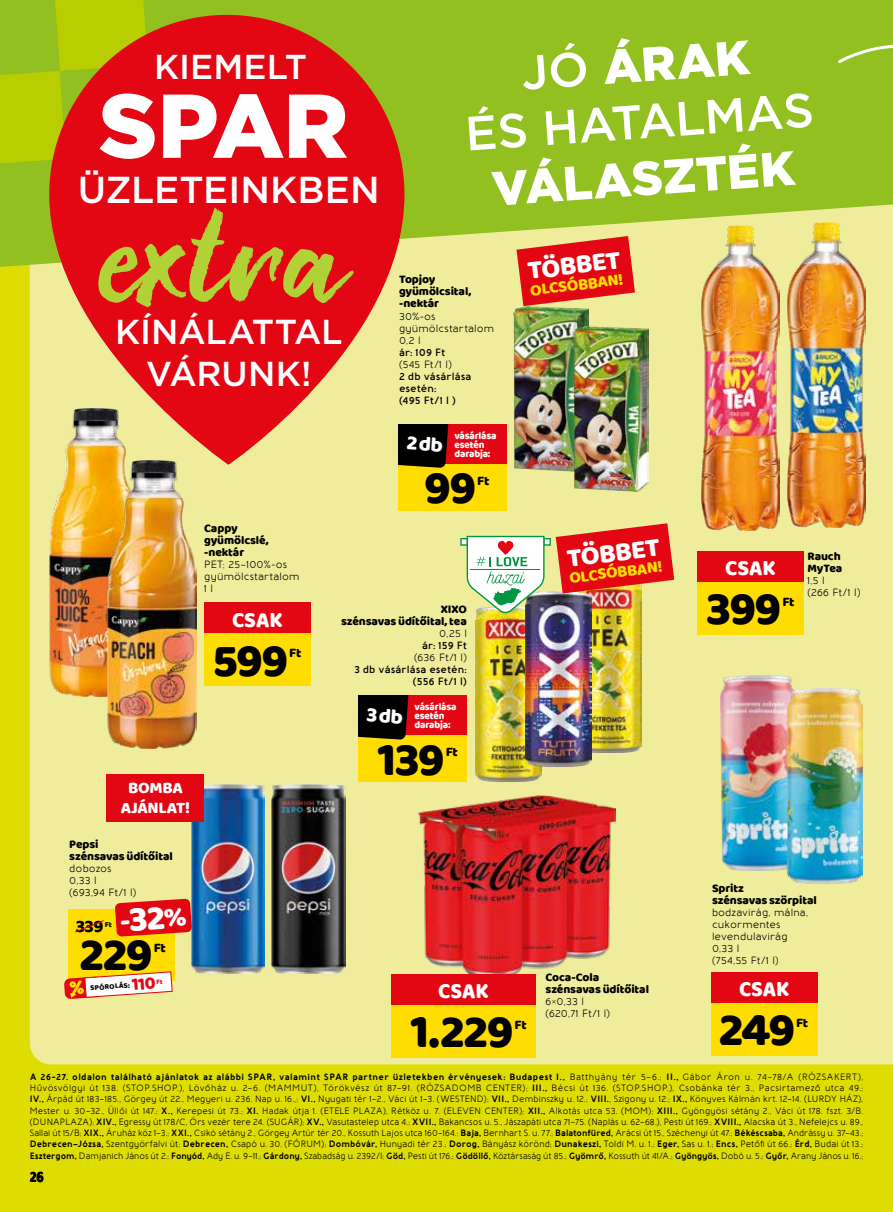
<style>
.page{position:relative;width:893px;height:1212px;background:#dedc00}
.page>*{position:absolute;margin:0;border:0;box-sizing:border-box;transform-origin:0 0}
.t1{font:900 90.3px "Gotham";color:#fff}
.t2{font:48px "Baloo";letter-spacing:-.035em;color:#000}
.t3{font:500 48px/56.8px "Gotham";color:#fff;text-align:center}
.t4{font:900 48px "Gotham";color:#fff}
.t5{font:500 37.5px "Gotham";color:#fff}
.t6{font:500 34.65px/41.5px "Gotham";letter-spacing:-.005em;color:#fff;text-align:center}
.t7{font:500 34.5px "Gotham";letter-spacing:.005em;color:#fff}
.t8{font:28.5px "Baloo";color:#fff}
.t9{font:27px "Baloo";color:#fff}
.t10{font:22.5px "Baloo";color:#fff;scale:.95 1}
.t11{font:18px "Baloo";color:#000}
.t12{font:16.65px/20px "Baloo";letter-spacing:-.015em;color:#fff;text-align:center}
.t13{font:16.5px "Baloo";color:#fd0}
.t14{font:16.5px "Baloo";color:#000;scale:.8 1}
.t15{font:13.5px "Baloo";letter-spacing:-.025em;color:#000}
.t16{font:12px/12px "Baloo";letter-spacing:-.01em;color:#000}
.t17{font:500 10.5px/12px "Baufra";letter-spacing:.01em;color:#000}
.t18{font:600 10.5px/12px "Baufra";letter-spacing:.015em;color:#000;text-align:right}
.t19{font:10.5px/9px "Baloo";letter-spacing:-.02em;color:#fff;scale:.95 1}
.t20{font:500 9.15px/11.2px "Baufra";letter-spacing:-.005em;color:#000;text-align:justify}
.t21{font:7.8px "Baloo";color:#000}
.t22{font:7.5px "Baloo";color:#000}
.s1{font-weight:900}
.s2{font-size:36px}
.s3{font-weight:400}
.s4{font-weight:700}
</style>
<div class="page">
<div style="left:30px;top:272px;width:863px;height:792px;background:#efed9b"></div>
<svg style="left:354px;top:0;width:539px;height:272px;fill:#92c020"></svg>
<svg style="left:49px;top:15px;width:355px;height:451px;fill:#e30613"></svg>
<svg style="left:0;top:0;width:354px;height:307px"></svg>
<svg style="left:836px;top:43px;width:57px;height:24px"></svg>
<img style="left:191px;top:784px;width:74px;height:189px">
<img style="left:418px;top:795px;width:197px;height:182px">
<img style="left:272px;top:784px;width:73px;height:189px">
<img style="left:49px;top:408px;width:89px;height:288px">
<img style="left:108px;top:460px;width:89px;height:288px">
<img style="left:702px;top:225px;width:77px;height:306px">
<img style="left:787px;top:222px;width:78px;height:305px">
<img style="left:514px;top:306px;width:75px;height:165px">
<img style="left:573px;top:326px;width:75px;height:165px">
<img style="left:475px;top:613px;width:66px;height:168px">
<img style="left:591px;top:613px;width:50px;height:139px">
<img style="left:525px;top:613px;width:66px;height:154px">
<img style="left:721px;top:675px;width:77px;height:195px">
<img style="left:787px;top:688px;width:76px;height:195px">
<div style="left:391px;top:1004px;width:145px;height:53px;background:#fd0"></div>
<div style="left:391px;top:974px;width:145px;height:30px;background:#e30613"></div>
<div style="left:697px;top:581px;width:107px;height:54px;background:#fd0"></div>
<div style="left:697px;top:551px;width:106px;height:31px;background:#e30613"></div>
<div style="left:204px;top:633px;width:106px;height:53px;background:#fd0"></div>
<div style="left:204px;top:603px;width:106px;height:30px;background:#e30613"></div>
<div style="left:711px;top:1002px;width:106px;height:53px;background:#fd0"></div>
<div style="left:711px;top:972px;width:106px;height:30px;background:#e30613"></div>
<div style="left:399px;top:424px;width:108px;height:86px;background:#fd0"></div>
<div style="left:399px;top:424px;width:108px;height:39px;background:#e30613"></div>
<div style="left:359px;top:696px;width:108px;height:86px;background:#fd0"></div>
<div style="left:359px;top:696px;width:108px;height:39px;background:#e30613"></div>
<svg style="left:516px;top:236px;width:119px;height:70px"></svg>
<img style="left:460px;top:523px;width:214px;height:90px">
<div style="left:69px;top:909px;width:106px;height:71px;background:#fd0"></div>
<svg style="left:75px;top:920px;width:29px;height:13px"></svg>
<svg style="left:115px;top:899px;width:77px;height:37px"></svg>
<div style="left:106px;top:774px;width:97px;height:47px;background:#e30613"></div>
<svg style="left:399px;top:424px;width:50px;height:44px"></svg>
<svg style="left:359px;top:696px;width:50px;height:44px"></svg>
<svg style="left:64px;top:971px;width:109px;height:28px"></svg>
<h3 class="t7" style="left:154px;top:44px;width:155px">KIEMELT</h3>
<h1 class="t1" style="left:99px;top:74px;width:251px">SPAR</h1>
<h3 class="t5" style="left:78px;top:165px;width:303px">ÜZLETEINKBEN</h3>
<h3 class="t6" style="left:115px;top:311px;width:229px">KÍNÁLATTAL<br>VÁRUNK!</h3>
<h2 class="t3" style="left:459px;top:48px;width:351px;rotate:-4deg">JÓ <span class="s1">ÁRAK<br></span>ÉS HATALMAS</h2>
<h2 class="t4" style="left:490px;top:161px;width:305px;rotate:-4deg">VÁLASZTÉK</h2>
<h3 class="t16" style="left:399px;top:273px;width:74px">Topjoy gyümölcsital, -nektár</h3>
<p class="t17" style="left:399px;top:309px;width:97px">30%-os gyümölcstartalom<br>0,2 l</p>
<p class="t18" style="left:399px;top:345px;width:48px">ár: 109 Ft</p>
<p class="t17" style="left:399px;top:357px;width:54px">(545 Ft/1 l)</p>
<p class="t18" style="left:399px;top:369px;width:74px;text-align:left">2 db vásárlása esetén:<br>(495 Ft/1 l )</p>
<p class="t19" style="left:454px;top:430px;width:46px">vásárlása esetén darabja:</p>
<h2 class="t2" style="left:424px;top:458px;width:54px">99</h2>
<h3 class="t15" style="left:477px;top:472px;width:14px">Ft</h3>
<h3 class="t9" style="left:526px;top:254px;width:95px;rotate:-7deg">TÖBBET</h3>
<h3 class="t13" style="left:529px;top:280px;width:95px;rotate:-7deg">OLCSÓBBAN!</h3>
<h3 class="t16" style="left:204px;top:522px;width:66px">Cappy gyümölcslé, -nektár</h3>
<p class="t17" style="left:204px;top:558px;width:97px">PET; 25–100%-os gyümölcstartalom<br>1 l</p>
<h3 class="t16" style="left:807px;top:550px;width:36px">Rauch<br>MyTea</h3>
<h3 class="t9" style="left:565px;top:542px;width:95px;rotate:-7deg">TÖBBET</h3>
<h3 class="t13" style="left:568px;top:568px;width:95px;rotate:-7deg">OLCSÓBBAN!</h3>
<h3 class="t10" style="left:725px;top:554px;width:55px">CSAK</h3>
<p class="t17" style="left:807px;top:574px;width:55px">1,5 l<br>(266 Ft/1 l)</p>
<h2 class="t2" style="left:706px;top:580px;width:77px">399</h2>
<h3 class="t15" style="left:782px;top:593px;width:14px">Ft</h3>
<h3 class="t16" style="left:341px;top:602px;width:127px;text-align:right">XIXO<br>szénsavas üdítőital, tea</h3>
<p class="t17" style="left:439px;top:626px;width:29px">0,25 l</p>
<p class="t18" style="left:422px;top:638px;width:46px">ár: 159 Ft</p>
<p class="t17" style="left:414px;top:650px;width:54px">(636 Ft/1 l)</p>
<p class="t18" style="left:354px;top:662px;width:114px">3 db vásárlása esetén: (556 Ft/1 l)</p>
<h3 class="t10" style="left:232px;top:606px;width:55px">CSAK</h3>
<h2 class="t2" style="left:213px;top:631px;width:77px">599</h2>
<h3 class="t15" style="left:289px;top:645px;width:14px">Ft</h3>
<p class="t19" style="left:415px;top:702px;width:46px">vásárlása esetén darabja:</p>
<h3 class="t12" style="left:121px;top:777px;width:71px">BOMBA<br>AJÁNLAT!</h3>
<h3 class="t16" style="left:69px;top:838px;width:105px">Pepsi<br>szénsavas üdítőital</h3>
<p class="t17" style="left:69px;top:862px;width:69px">dobozos<br>0,33 l<br>(693,94 Ft/1 l)</p>
<h3 class="t11" style="left:76px;top:915px;width:29px">339</h3>
<p class="t21" style="left:105px;top:920px;width:9px">Ft</p>
<h3 class="t8" style="left:119px;top:903px;width:68px;rotate:-4deg">-<span class="s2">32</span>%</h3>
<h2 class="t2" style="left:79px;top:926px;width:75px">229</h2>
<h3 class="t15" style="left:154px;top:939px;width:14px">Ft</h3>
<p class="t22" style="left:90px;top:983px;width:41px;rotate:-4deg">SPÓROLÁS:</p>
<h2 class="t2" style="left:377px;top:730px;width:69px">139</h2>
<h3 class="t15" style="left:446px;top:744px;width:14px">Ft</h3>
<h3 class="t10" style="left:438px;top:977px;width:55px">CSAK</h3>
<h2 class="t2" style="left:410px;top:1003px;width:105px">1.229</h2>
<h3 class="t15" style="left:514px;top:1016px;width:14px">Ft</h3>
<h3 class="t16" style="left:546px;top:971px;width:105px">Coca-Cola szénsavas üdítőital</h3>
<p class="t17" style="left:546px;top:995px;width:66px">6<span class="s3">×</span>0,33 l (620,71 Ft/1 l)</p>
<h3 class="t16" style="left:712px;top:882px;width:106px">Spritz<br>szénsavas szörpital</h3>
<p class="t17" style="left:712px;top:906px;width:98px">bodzavirág, málna, cukormentes levendulavirág<br>0,33 l<br>(754,55 Ft/1 l)</p>
<h3 class="t10" style="left:739px;top:975px;width:55px">CSAK</h3>
<h2 class="t2" style="left:718px;top:1001px;width:78px">249</h2>
<h3 class="t15" style="left:796px;top:1014px;width:14px">Ft</h3>
<p class="t20" style="left:30px;top:1070px;width:835px"><span class="s4">A 26-27. oldalon található ajánlatok az alábbi SPAR, valamint SPAR partner üzletekben érvényesek: Budapest I.,</span> Batthyány tér 5–6.; <span class="s4">II.,</span> Gábor Áron u. 74–78/A (RÓZSAKERT), Hűvösvölgyi út 138. (STOP.SHOP.), Lövőház u. 2–6. (MAMMUT), Törökvész út 87–91. (RÓZSADOMB CENTER); <span class="s4">III.,</span> Bécsi út 136. (STOP.SHOP.), Csobánka tér 3., Pacsirtamező utca 49.; <span class="s4">IV.,</span> Árpád út 183–185., Görgey út 22., Megyeri u. 236. Nap u. 16.,; <span class="s4">VI.,</span> Nyugati tér 1–2., Váci út 1–3. (WESTEND); <span class="s4">VII.,</span> Dembinszky u. 12.; <span class="s4">VIII.</span>, Szigony u. 12.; <span class="s4">IX.,</span> Könyves Kálmán krt. 12–14. (LURDY HÁZ), Mester u. 30–32., Üllői út 147.; <span class="s4">X.,</span> Kerepesi út 73.; <span class="s4">XI.</span> Hadak útja 1. (ETELE PLAZA), Rétköz u. 7. (ELEVEN CENTER); <span class="s4">XII.,</span> Alkotás utca 53. (MOM); <span class="s4">XIII.,</span> Gyöngyösi sétány 2., Váci út 178. fszt. 3/B. (DUNAPLAZA); <span class="s4">XIV.,</span> Egressy út 178/C, Örs vezér tere 24. (SUGÁR); <span class="s4">XV.,</span> Vasutastelep utca 4.; <span class="s4">XVII.,</span> Bakancsos u. 5., Jászapáti utca 71–75. (Naplás u. 62–68.), Pesti út 169.; <span class="s4">XVIII.,</span> Alacska út 3., Nefelejcs u. 89., Sallai út 15/B; <span class="s4">XIX.,</span> Áruház köz 1–3.; <span class="s4">XXI.,</span> Csikó sétány 2., Görgey Artúr tér 20., Kossuth Lajos utca 160–164.; <span class="s4">Baja,</span> Bernhart S. u. 77.; <span class="s4">Balatonfüred,</span> Arácsi út 15., Széchenyi út 47.; <span class="s4">Békéscsaba,</span> Andrássy u. 37–43.; <span class="s4">Debrecen–Józsa,</span> Szentgyörfalvi út; <span class="s4">Debrecen,</span> Csapó u. 30. (FÓRUM); <span class="s4">Dombóvár,</span> Hunyadi tér 23.; <span class="s4">Dorog,</span> Bányász körönd; <span class="s4">Dunakeszi,</span> Toldi M. u. 1.; <span class="s4">Eger,</span> Sas u. 1.; <span class="s4">Encs,</span> Petőfi út 66.; <span class="s4">Érd,</span> Budai út 13.; <span class="s4">Esztergom,</span> Damjanich János út 2.; <span class="s4">Fonyód,</span> Ady E. u. 9–11.; <span class="s4">Gárdony,</span> Szabadság u. 2392/I; <span class="s4">Göd,</span> Pesti út 176.; <span class="s4">Gödöllő,</span> Köztársaság út 85.; <span class="s4">Gyömrő,</span> Kossuth út 41/A.; <span class="s4">Gyöngyös,</span> Dobó u. 5.; <span class="s4">Győr,</span> Arany János u. 16.;</p>
<h3 class="t14" style="left:30px;top:1167px;width:19px">26</h3>
</div>
